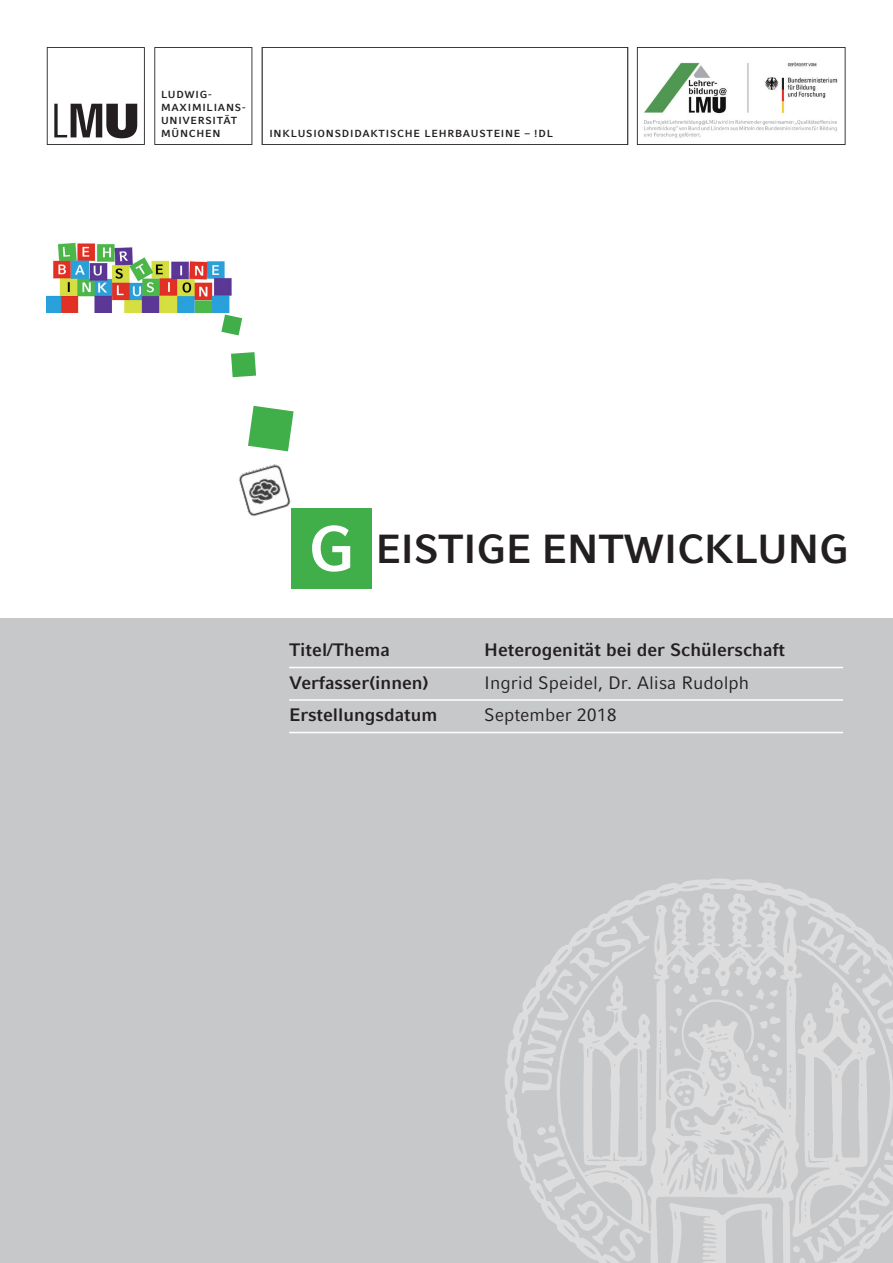
<style>
.page{position:relative;width:893px;height:1263px;background:#fff}
.page>*{position:absolute;margin:0;border:0;box-sizing:border-box;transform-origin:0 0}
.t1{font:700 63.75px "LMU Compatil Fact";color:#fff}
.t2{font:700 40.5px "LMU Compatil Fact";letter-spacing:-.01em;color:#231f20}
.t3{font:700 18px "LMU Compatil Fact";color:#231f20}
.t4{font:18px "LMU Compatil Fact";color:#231f20}
.t5{font:700 10.2px/13.2px "LMU Compatil Fact";letter-spacing:.075em;color:#231f20}
</style>
<div class="page">
<div style="left:0;top:619px;width:893px;height:644px;background:#c7c8ca"></div>
<svg style="left:154px;top:47px;width:98px;height:98px"></svg>
<svg style="left:637px;top:47px;width:208px;height:98px"></svg>
<svg style="left:262px;top:47px;width:366px;height:98px"></svg>
<svg style="left:47px;top:47px;width:98px;height:98px"></svg>
<img style="left:643px;top:62px;width:199px;height:80px">
<img style="left:505px;top:879px;width:388px;height:384px">
<hr style="left:289px;top:667px;width:554px;height:1px;background:#fff">
<hr style="left:289px;top:699px;width:554px;height:2px;background:#fff">
<hr style="left:289px;top:732px;width:554px;height:1px;background:#fff">
<img style="left:47px;top:242px;width:185px;height:71px">
<div style="left:291px;top:508px;width:81px;height:81px;background:#40ae49"></div>
<svg style="left:248px;top:406px;width:46px;height:45px"></svg>
<svg style="left:231px;top:352px;width:25px;height:25px"></svg>
<svg style="left:221px;top:315px;width:21px;height:20px"></svg>
<img style="left:239px;top:464px;width:52px;height:53px">
<p class="t5" style="left:161px;top:88px;width:86px">LUDWIG-<br>MAXIMILIANS-<br>UNIVERSITÄT<br>MÜNCHEN</p>
<p class="t5" style="left:269px;top:127px;width:285px">INKLUSIONSDIDAKTISCHE LEHRBAUSTEINE – !DL</p>
<p class="t1" style="left:308px;top:511px;width:48px">G</p>
<p class="t2" style="left:376px;top:525px;width:475px">EISTIGE ENTWICKLUNG</p>
<p class="t3" style="left:289px;top:639px;width:102px">Titel/Thema</p>
<p class="t3" style="left:484px;top:639px;width:303px">Heterogenität bei der Schülerschaft</p>
<p class="t3" style="left:289px;top:672px;width:141px">Verfasser(innen)</p>
<p class="t4" style="left:484px;top:672px;width:266px">Ingrid Speidel, Dr. Alisa Rudolph</p>
<p class="t3" style="left:289px;top:704px;width:150px">Erstellungsdatum</p>
<p class="t4" style="left:484px;top:704px;width:134px">September 2018</p>
</div>
